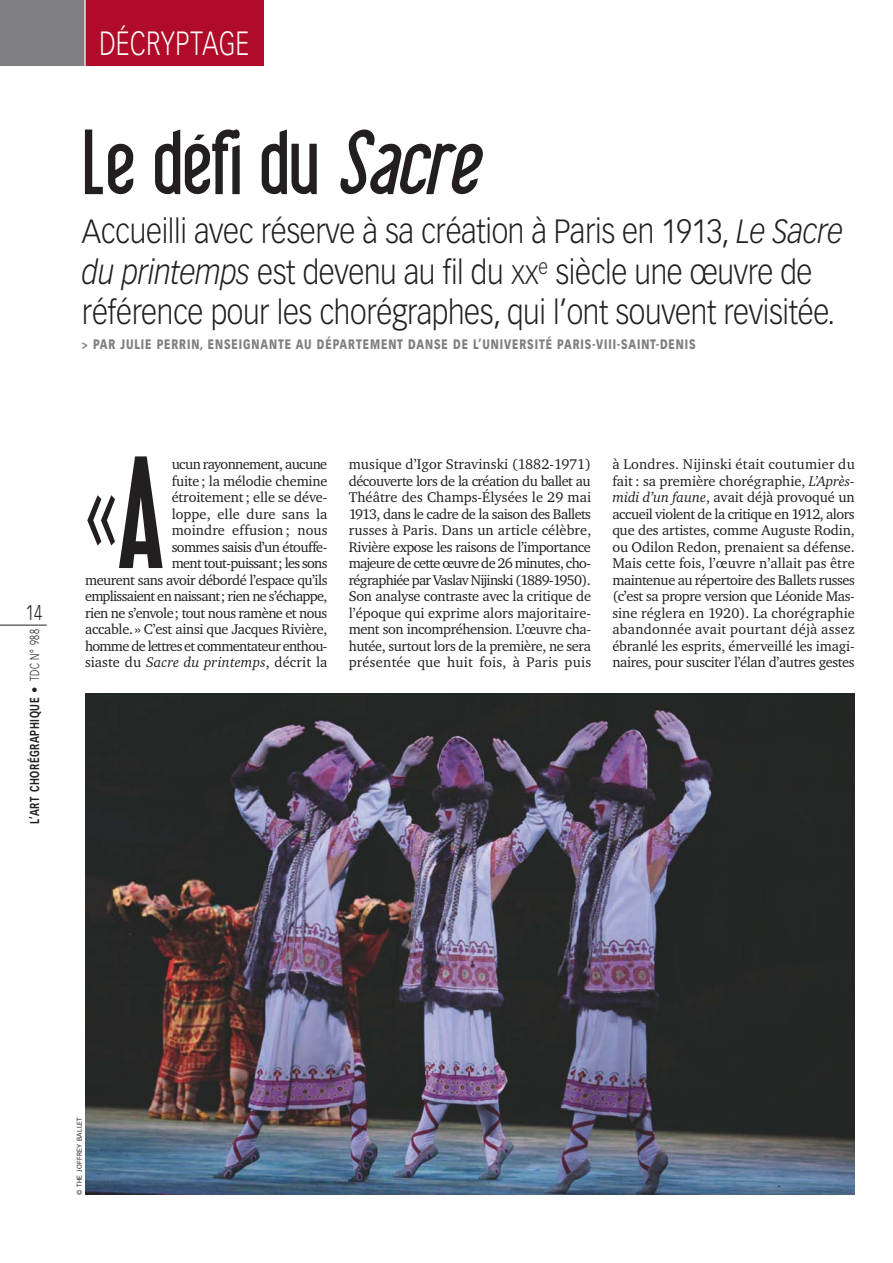
<style>
.page{position:relative;width:893px;height:1263px;background:#fff}
.page>*{position:absolute;margin:0;border:0;box-sizing:border-box;transform-origin:0 0}
.t1{font:111.9px "Vectora LH";color:#231f20;scale:.6 1}
.t2{font:90px "Libel Suit";letter-spacing:-.015em;color:#231f20}
.t3{font:300 33px/40.5px "Vectora LH";letter-spacing:-.01em;color:#231f20;scale:.9 1}
.t4{font:300 33px "Vectora LH";letter-spacing:.025em;color:#fff;scale:.75 1}
.t5{font:300 21px "Vectora LH";color:#231f20;scale:.75 1}
.t6{font:14.4px/16.5px "Charter ITC";letter-spacing:-.03em;color:#231f20;text-align:justify}
.t7{font:900 13.5px "Vectora LH";letter-spacing:.09em;color:#807f83;scale:.75 1}
.t8{font:700 12.75px "Vectora LH";letter-spacing:.06em;color:#231f20;scale:.75 1}
.t9{font:6.75px "Vectora LH";letter-spacing:.045em;color:#231f20}
.s1{font-style:italic}
.s2{font-size:26.4px}
.s3{font-weight:300}
.s4{font-family:"Libel Suit";font-size:155.25px}
</style>
<div class="page">
<div style="left:0;top:0;width:85px;height:66px;background:#807f83"></div>
<div style="left:85px;top:0;width:179px;height:66px;background:#b00c29"></div>
<hr style="left:0;top:625px;width:47px;height:1px;background:#231f20">
<hr style="left:84px;top:0;width:2px;height:66px;background:#fff">
<img style="left:85px;top:693px;width:770px;height:502px">
<h3 class="t4" style="left:99px;top:29px;width:201px">DÉCRYPTAGE</h3>
<h2 class="t2" style="left:82px;top:130px;width:414px">Le défi du <span class="s1">Sacre</span></h2>
<h3 class="t3" style="left:82px;top:213px;width:848px">Accueilli avec réserve à sa création à Paris en 1913, <span class="s1">Le Sacre du printemps</span> est devenu au fil du <span class="s2">XX</span><sup>e</sup> siècle une œuvre de référence pour les chorégraphes, qui l’ont souvent revisitée.</h3>
<p class="t7" style="left:82px;top:338px;width:820px">&gt; PAR JULIE PERRIN, ENSEIGNANTE AU DÉPARTEMENT DANSE DE L’UNIVERSITÉ PARIS-VIII-SAINT-DENIS</p>
<h3 class="t5" style="left:26px;top:604px;width:23px">14</h3>
<p class="t8" style="left:29px;top:824px;width:261px;rotate:-90deg">L’ART CHORÉGRAPHIQUE <span class="s3">• TDC N° 988</span></p>
<h1 class="t1" style="left:85px;top:466px;width:140px">«<span class="s4">A</span></h1>
<p class="t6" style="left:85px;top:456px;width:244px;text-align:right">ucun rayonnement, aucune<br>fuite ; la mélodie chemine<br>étroitement ; elle se déve-<br>loppe, elle dure sans la<br>moindre effusion ; nous<br>sommes saisis d’un étouffe-<br>ment tout-puissant; les sons<br>meurent sans avoir débordé l’espace qu’ils emplissaient en naissant; rien ne s’échappe, rien ne s’envole; tout nous ramène et nous accable.» C’est ainsi que Jacques Rivière, homme de lettres et commentateur enthou&shy;siaste du <span class="s1">Sacre du printemps</span>, décrit la</p>
<p class="t6" style="left:349px;top:456px;width:244px">musique d’Igor Stravinski (1882-1971) découverte lors de la création du ballet au Théâtre des Champs-Élysées le 29 mai 1913, dans le cadre de la saison des Ballets russes à Paris. Dans un article célèbre, Rivière expose les raisons de l’importance majeure de cette œuvre de 26 minutes, cho&shy;régraphiée par Vaslav Nijinski (1889-1950).<br>Son analyse contraste avec la critique de l’époque qui exprime alors majoritaire&shy;ment son incompréhension. L’œuvre cha&shy;hutée, surtout lors de la première, ne sera présentée que huit fois, à Paris puis</p>
<p class="t6" style="left:612px;top:456px;width:244px">à Londres. Nijinski était coutumier du fait : sa première chorégraphie, <span class="s1">L’Après&shy;midi d’un faune</span>, avait déjà provoqué un accueil violent de la critique en 1912, alors que des artistes, comme Auguste Rodin, ou Odilon Redon, prenaient sa défense.<br>Mais cette fois, l’œuvre n’allait pas être maintenue au répertoire des Ballets russes (c’est sa propre version que Léonide Mas&shy;sine réglera en 1920). La chorégraphie abandonnée avait pourtant déjà assez ébranlé les esprits, émerveillé les imagi&shy;naires, pour susciter l’élan d’autres gestes</p>
<p class="t9" style="left:76px;top:1195px;width:79px;rotate:-90deg">© THE JOFFREY BALLET</p>
</div>
